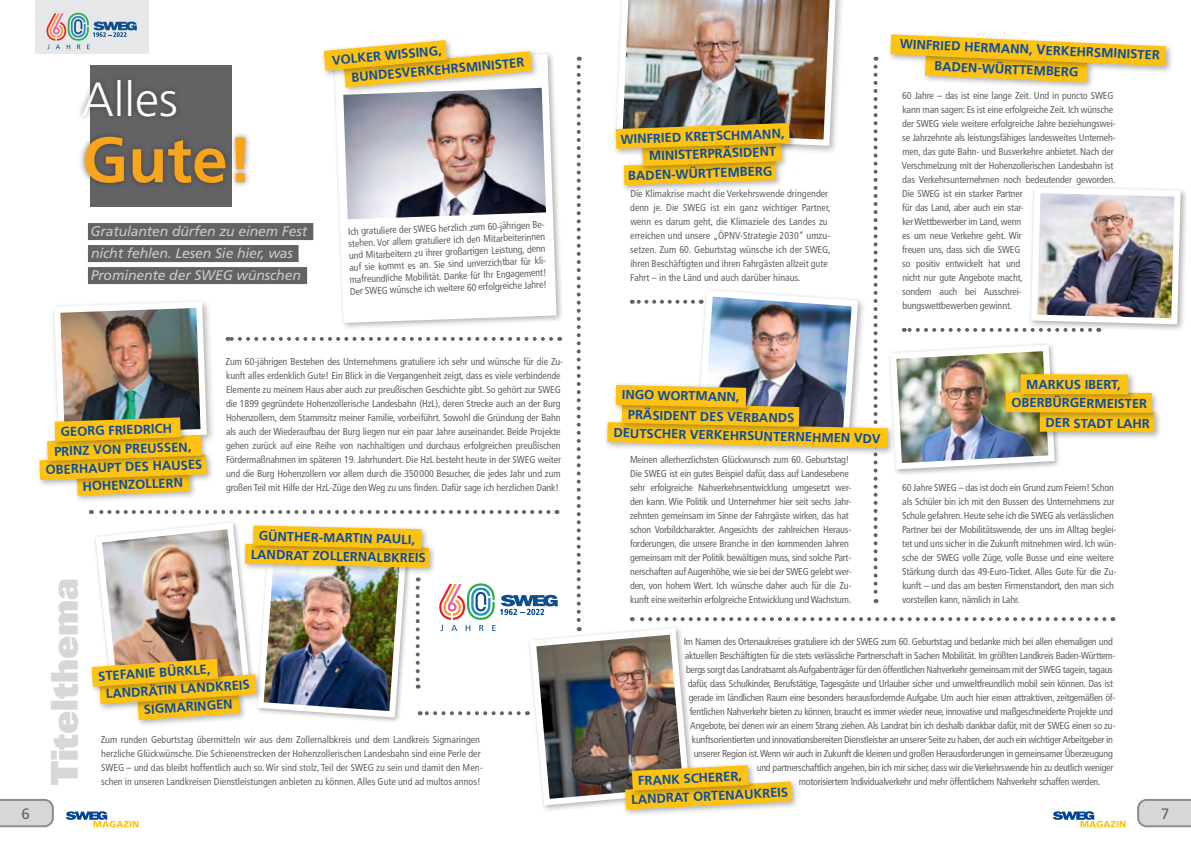
<style>
.page{position:relative;width:1191px;height:842px;background:#fff}
.page>*{position:absolute;margin:0;border:0;box-sizing:border-box;transform-origin:0 0}
.t1{font:700 64px "Frutiger LT Std";color:#f9a51b}
.t2{font:300 48px "Frutiger LT Std";color:#fff}
.t3{font:37px "Univers LT Std X Black";color:#d6d7d9}
.t4{font:15px "Frutiger LT Std";color:#636366}
.t5{font:italic 14px/22px "Frutiger LT Std";letter-spacing:-.01em;color:#c8c9cb}
.t6{font:700 13px "Frutiger LT Std";letter-spacing:-.005em;color:#0d4da1}
.t7{font:condensed 10px/14px "Frutiger LT Std";letter-spacing:-.015em;color:#636366}
.s1{font-size:14px}
</style>
<div class="page">
<img style="left:0;top:0;width:1191px;height:827px">
<h2 class="t2" style="left:82px;top:72px;width:97px">Alles</h2>
<h1 class="t1" style="left:82px;top:122px;width:172px">Gute!</h1>
<h3 class="t5" style="left:90px;top:220px;width:218px">Gratulanten dürfen zu einem Fest nicht fehlen. Lesen Sie hier, was<br>Prominente der SWEG wünschen</h3>
<h3 class="t6" style="left:331px;top:52px;width:111px;rotate:-5deg">VOLKER WISSING,</h3>
<h3 class="t6" style="left:351px;top:70px;width:175px;rotate:-5deg">BUNDESVERKEHRSMINISTER</h3>
<p class="t7" style="left:348px;top:225px;width:200px;line-height:12px;rotate:-2deg">Ich gratuliere der SWEG herzlich zum 60-jährigen Be&shy;stehen. Vor allem gratuliere ich den Mitarbeiterinnen und Mitarbeitern zu ihrer großartigen Leistung, denn auf sie kommt es an. Sie sind unverzichtbar für kli&shy;mafreundliche Mobilität. Danke für Ihr Engagement!<br>Der SWEG wünsche ich weitere 60 erfolgreiche Jahre!</p>
<h3 class="t6" style="left:60px;top:424px;width:113px;rotate:-2deg">GEORG FRIEDRICH</h3>
<h3 class="t6" style="left:54px;top:444px;width:139px;rotate:-2deg">PRINZ VON PREUSSEN,</h3>
<h3 class="t6" style="left:45px;top:462px;width:158px;rotate:-2deg">OBERHAUPT DES HAUSES</h3>
<h3 class="t6" style="left:82px;top:478px;width:102px;rotate:-2deg">HOHENZOLLERN</h3>
<p class="t7" style="left:226px;top:355px;width:339px">Zum 60-jährigen Bestehen des Unternehmens gratuliere ich sehr und wünsche für die Zu&shy;kunft alles erdenklich Gute! Ein Blick in die Vergangenheit zeigt, dass es viele verbindende Elemente zu meinem Haus aber auch zur preußischen Geschichte gibt. So gehört zur SWEG die 1899 gegründete Hohenzollerische Landesbahn (HzL), deren Strecke auch an der Burg Hohenzollern, dem Stammsitz meiner Familie, vorbeiführt. Sowohl die Gründung der Bahn als auch der Wiederaufbau der Burg liegen nur ein paar Jahre auseinander. Beide Projekte gehen zurück auf eine Reihe von nachhaltigen und durchaus erfolgreichen preußischen Fördermaßnahmen im späteren 19. Jahrhundert. Die HzL besteht heute in der SWEG weiter und die Burg Hohenzollern vor allem durch die 350000 Besucher, die jedes Jahr und zum großen Teil mit Hilfe der HzL-Züge den Weg zu uns finden. Dafür sage ich herzlichen Dank!</p>
<h3 class="t6" style="left:259px;top:529px;width:158px;rotate:1deg">GÜNTHER-MARTIN PAULI,</h3>
<h3 class="t6" style="left:251px;top:547px;width:176px;rotate:1deg">LANDRAT ZOLLERNALBKREIS</h3>
<h3 class="t3" style="left:40px;top:785px;width:209px;rotate:-90deg">Titelthema</h3>
<h3 class="t6" style="left:98px;top:669px;width:114px;rotate:-4deg">STEFANIE BÜRKLE,</h3>
<h3 class="t6" style="left:105px;top:686px;width:146px;rotate:-4deg">LANDRÄTIN LANDKREIS</h3>
<h3 class="t6" style="left:143px;top:702px;width:90px;rotate:-4deg">SIGMARINGEN</h3>
<p class="t7" style="left:101px;top:733px;width:383px">Zum runden Geburtstag übermitteln wir aus dem Zollernalbkreis und dem Landkreis Sigmaringen herzliche Glückwünsche. Die Schienenstrecken der Hohenzollerischen Landesbahn sind eine Perle der SWEG – und das bleibt hoffentlich auch so. Wir sind stolz, Teil der SWEG zu sein und damit den Men&shy;schen in unseren Landkreisen Dienstleistungen anbieten zu können. Alles Gute und ad multos annos!</p>
<h3 class="t6" style="left:620px;top:132px;width:165px;rotate:-2deg">WINFRIED KRETSCHMANN,</h3>
<h3 class="t6" style="left:649px;top:148px;width:129px;rotate:-2deg">MINISTERPRÄSIDENT</h3>
<h3 class="t6" style="left:628px;top:168px;width:146px;rotate:-2deg">BADEN-WÜRTTEMBERG</h3>
<p class="t7" style="left:630px;top:186px;width:202px">Die Klimakrise macht die Verkehrswende dringender denn je. Die SWEG ist ein ganz wichtiger Partner, wenn es darum geht, die Klimaziele des Landes zu erreichen und unsere „ÖPNV-Strategie 2030“ umzu&shy;setzen. Zum 60. Geburtstag wünsche ich der SWEG, ihren Beschäftigten und ihren Fahrgästen allzeit gute Fahrt – in the Länd und auch darüber hinaus.</p>
<h3 class="t6" style="left:900px;top:35px;width:261px;rotate:3deg">WINFRIED HERMANN, <span class="s1">V</span>ERKEHRSMINISTER</h3>
<h3 class="t6" style="left:934px;top:58px;width:146px;rotate:3deg">BADEN-WÜRTTEMBERG</h3>
<p class="t7" style="left:902px;top:88px;width:215px">60 Jahre – das ist eine lange Zeit. Und in puncto SWEG kann man sagen: Es ist eine erfolgreiche Zeit. Ich wünsche der SWEG viele weitere erfolgreiche Jahre beziehungswei&shy;se Jahrzehnte als leistungsfähiges landesweites Unterneh&shy;men, das gute Bahn- und Busverkehre anbietet. Nach der Verschmelzung mit der Hohenzollerischen Landesbahn ist das Verkehrsunternehmen noch bedeutender geworden.<br>Die SWEG ist ein starker Partner<br>für das Land, aber auch ein star-<br>ker Wettbewerber im Land, wenn<br>es um neue Verkehre geht. Wir<br>freuen uns, dass sich die SWEG<br>so positiv entwickelt hat und<br>nicht nur gute Angebote macht,<br>sondern auch bei Ausschrei-<br>bungswettbewerben gewinnt.</p>
<h3 class="t6" style="left:622px;top:387px;width:119px;rotate:1deg">INGO WORTMANN,</h3>
<h3 class="t6" style="left:628px;top:407px;width:168px;rotate:1deg">PRÄSIDENT DES VERBANDS</h3>
<h3 class="t6" style="left:613px;top:426px;width:269px;rotate:1deg">DEUTSCHER VERKEHRSUNTERNEHMEN VDV</h3>
<p class="t7" style="left:630px;top:453px;width:223px">Meinen allerherzlichsten Glückwunsch zum 60. Geburtstag!<br>Die SWEG ist ein gutes Beispiel dafür, dass auf Landesebene sehr erfolgreiche Nahverkehrsentwicklung umgesetzt wer&shy;den kann. Wie Politik und Unternehmer hier seit sechs Jahr&shy;zehnten gemeinsam im Sinne der Fahrgäste wirken, das hat schon Vorbildcharakter. Angesichts der zahlreichen Heraus&shy;forderungen, die unsere Branche in den kommenden Jahren gemeinsam mit der Politik bewältigen muss, sind solche Part&shy;nerschaften auf Augenhöhe, wie sie bei der SWEG gelebt wer&shy;den, von hohem Wert. Ich wünsche daher auch für die Zu&shy;kunft eine weiterhin erfolgreiche Entwicklung und Wachstum.</p>
<h3 class="t6" style="left:1026px;top:377px;width:96px">MARKUS IBERT,</h3>
<h3 class="t6" style="left:1011px;top:395px;width:137px">OBERBÜRGERMEISTER</h3>
<h3 class="t6" style="left:1045px;top:415px;width:106px">DER STADT LAHR</h3>
<p class="t7" style="left:902px;top:481px;width:216px">60 Jahre SWEG – das ist doch ein Grund zum Feiern! Schon als Schüler bin ich mit den Bussen des Unternehmens zur Schule gefahren. Heute sehe ich die SWEG als verlässlichen Partner bei der Mobilitätswende, der uns im Alltag beglei&shy;tet und uns sicher in die Zukunft mitnehmen wird. Ich wün&shy;sche der SWEG volle Züge, volle Busse und eine weitere Stärkung durch das 49-Euro-Ticket. Alles Gute für die Zu&shy;kunft – und das am besten Firmenstandort, den man sich vorstellen kann, nämlich in Lahr.</p>
<p class="t7" style="left:683px;top:635px;width:430px">Im Namen des Ortenaukreises gratuliere ich der SWEG zum 60. Geburtstag und bedanke mich bei allen ehemaligen und</p>
<p class="t7" style="left:684px;top:649px;width:432px">aktuellen Beschäftigten für die stets verlässliche Partnerschaft in Sachen Mobilität. Im größten Landkreis Baden-Württem-</p>
<p class="t7" style="left:686px;top:663px;width:428px">bergs sorgt das Landratsamt als Aufgabenträger für den öffentlichen Nahverkehr gemeinsam mit der SWEG tagein, tagaus</p>
<p class="t7" style="left:687px;top:677px;width:427px">dafür, dass Schulkinder, Berufstätige, Tagesgäste und Urlauber sicher und umweltfreundlich mobil sein können. Das ist</p>
<p class="t7" style="left:688px;top:691px;width:428px">gerade im ländlichen Raum eine besonders herausfordernde Aufgabe. Um auch hier einen attraktiven, zeitgemäßen öf-</p>
<p class="t7" style="left:690px;top:705px;width:424px">fentlichen Nahverkehr bieten zu können, braucht es immer wieder neue, innovative und maßgeschneiderte Projekte und</p>
<p class="t7" style="left:690px;top:719px;width:427px">Angebote, bei denen wir an einem Strang ziehen. Als Landrat bin ich deshalb dankbar dafür, mit der SWEG einen so zu-</p>
<p class="t7" style="left:692px;top:733px;width:422px">kunftsorientierten und innovationsbereiten Dienstleister an unserer Seite zu haben, der auch ein wichtiger Arbeitgeber in</p>
<p class="t7" style="left:693px;top:747px;width:420px">unserer Region ist. Wenn wir auch in Zukunft die kleinen und großen Herausforderungen in gemeinsamer Überzeugung</p>
<p class="t7" style="left:756px;top:761px;width:358px">und partnerschaftlich angehen, bin ich mir sicher, dass wir die Verkehrswende hin zu deutlich weniger</p>
<p class="t7" style="left:799px;top:775px;width:303px">motorisiertem Individualverkehr und mehr öffentlichem Nahverkehr schaffen werden.</p>
<h3 class="t6" style="left:637px;top:773px;width:106px;rotate:-3deg">FRANK SCHERER,</h3>
<h3 class="t6" style="left:631px;top:792px;width:158px;rotate:-3deg">LANDRAT ORTENAUKREIS</h3>
<h3 class="t4" style="left:21px;top:805px;width:10px">6</h3>
<h3 class="t4" style="left:1161px;top:805px;width:10px">7</h3>
</div>
